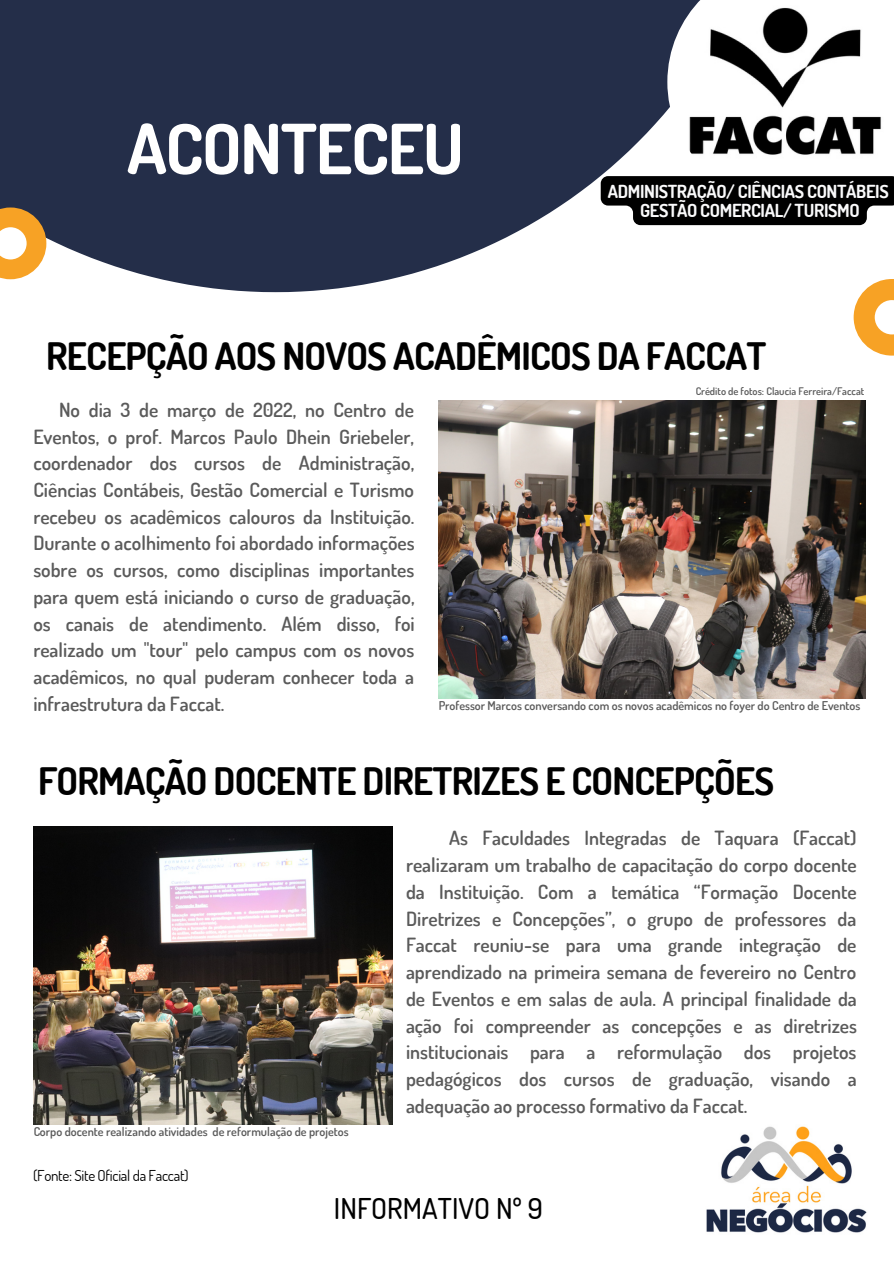
<style>
.page{position:relative;width:894px;height:1264px;background:#fff}
.page>*{position:absolute;margin:0;border:0;box-sizing:border-box;transform-origin:0 0}
.t1{font:700 69px "Dosis";letter-spacing:-.02em;color:#fff}
.t2{font:700 37.8px "Dosis";letter-spacing:-.02em;color:#000}
.t3{font:500 28.65px "Dosis";color:#000}
.t4{font:600 19.5px/26.7px "Dosis";color:#000;text-align:justify}
.t5{font:700 18px "Dosis";letter-spacing:-.02em;color:#fafafb}
.t6{font:15px "Dosis";letter-spacing:-.02em;color:#000}
.t7{font:600 12.15px "Dosis";color:#000}
.t8{font:600 10.5px "Dosis";color:#000}
</style>
<div class="page">
<svg style="left:0;top:0;width:787px;height:292px;fill:#242e49"></svg>
<img style="left:706px;top:1126px;width:161px;height:107px">
<img style="left:667px;top:0;width:214px;height:176px">
<svg style="left:0;top:207px;width:46px;height:72px"></svg>
<svg style="left:853px;top:279px;width:40px;height:76px"></svg>
<img style="left:438px;top:401px;width:427px;height:297px">
<img style="left:33px;top:826px;width:359px;height:298px">
<svg style="left:600px;top:176px;width:293px;height:49px;background:#151515"></svg>
<p class="t1" style="left:127px;top:103px;width:338px">ACONTECEU</p>
<p class="t5" style="left:607px;top:179px;width:282px">ADMINISTRAÇÃO/ CIÊNCIAS CONTÁBEIS</p>
<p class="t5" style="left:640px;top:199px;width:221px">GESTÃO COMERCIAL/ TURISMO</p>
<p class="t2" style="left:46px;top:331px;width:721px">RECEPÇÃO AOS NOVOS ACADÊMICOS DA FACCAT</p>
<p class="t4" style="left:33px;top:396px;width:383px;text-indent:26px">No dia 3 de março de 2022, no Centro de Eventos, o prof. Marcos Paulo Dhein Griebeler, coordenador dos cursos de Administração, Ciências Contábeis, Gestão Comercial e Turismo recebeu os acadêmicos calouros da Instituição.<br>Durante o acolhimento foi abordado informações sobre os cursos, como disciplinas importantes para quem está iniciando o curso de graduação, os canais de atendimento. Além disso, foi realizado um "tour" pelo campus com os novos acadêmicos, no qual puderam conhecer toda a infraestrutura da Faccat.</p>
<p class="t8" style="left:695px;top:384px;width:170px">Crédito de fotos: Claucia Ferreira/Faccat</p>
<p class="t7" style="left:438px;top:697px;width:423px">Professor Marcos conversando com os novos acadêmicos no foyer do Centro de Eventos</p>
<p class="t2" style="left:38px;top:756px;width:737px">FORMAÇÃO DOCENTE DIRETRIZES E CONCEPÇÕES</p>
<p class="t7" style="left:33px;top:1123px;width:317px">Corpo docente realizando atividades de reformulação de projetos</p>
<p class="t6" style="left:33px;top:1165px;width:157px">(Fonte: Site Oficial da Faccat)</p>
<p class="t4" style="left:406px;top:824px;width:452px;text-indent:43px">As Faculdades Integradas de Taquara (Faccat) realizaram um trabalho de capacitação do corpo docente da Instituição. Com a temática “Formação Docente Diretrizes e Concepções”, o grupo de professores da Faccat reuniu-se para uma grande integração de aprendizado na primeira semana de fevereiro no Centro de Eventos e em salas de aula. A principal finalidade da ação foi compreender as concepções e as diretrizes institucionais para a reformulação dos projetos pedagógicos dos cursos de graduação, visando a adequação ao processo formativo da Faccat.</p>
<p class="t3" style="left:334px;top:1189px;width:210px">INFORMATIVO Nº 9</p>
</div>
